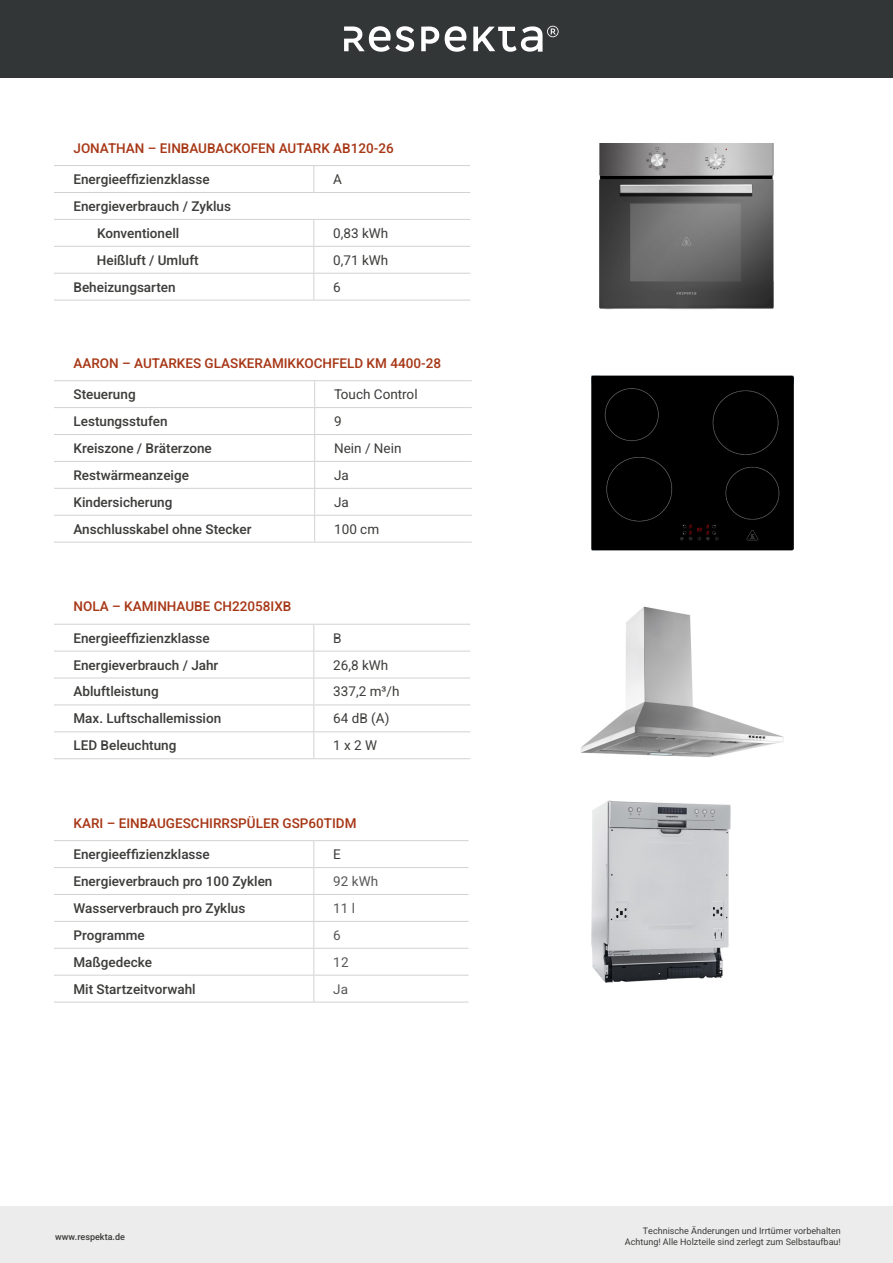
<style>
.page{position:relative;width:893px;height:1263px;background:#fff}
.page>*{position:absolute;margin:0;border:0;box-sizing:border-box;transform-origin:0 0}
.t1{font:500 13.5px "Heebo";color:#3d3d3b}
.t2{font:500 13.5px "Heebo";color:#a73817}
.t3{font:13.5px "Heebo";color:#3d3d3b}
.t4{font:13.5px "Heebo";color:#57585a}
.t5{font:9px "Heebo";color:#3d3d3b}
.t6{font:500 9px "Heebo";color:#3d3d3b}
</style>
<div class="page">
<div style="left:0;top:0;width:893px;height:78px;background:#333637"></div>
<svg style="left:344px;top:26px;width:70px;height:26px"></svg>
<svg style="left:421px;top:27px;width:18px;height:24px"></svg>
<svg style="left:445px;top:26px;width:21px;height:26px"></svg>
<svg style="left:473px;top:26px;width:86px;height:26px"></svg>
<div style="left:0;top:1207px;width:893px;height:56px;background:#ececec"></div>
<img style="left:599px;top:143px;width:175px;height:167px">
<svg style="left:313px;top:166px;width:1px;height:26px"></svg>
<hr style="left:54px;top:219px;width:260px;height:1px;background:#d1d2d4">
<hr style="left:314px;top:219px;width:156px;height:1px;background:#d1d2d4">
<hr style="left:54px;top:246px;width:260px;height:1px;background:#d1d2d4">
<hr style="left:314px;top:246px;width:156px;height:1px;background:#d1d2d4">
<svg style="left:313px;top:220px;width:1px;height:80px"></svg>
<hr style="left:54px;top:273px;width:260px;height:1px;background:#d1d2d4">
<hr style="left:314px;top:273px;width:156px;height:1px;background:#d1d2d4">
<hr style="left:54px;top:300px;width:260px;height:1px;background:#d1d2d4">
<hr style="left:314px;top:300px;width:156px;height:1px;background:#d1d2d4">
<hr style="left:54px;top:165px;width:260px;height:1px;background:#d1d2d4">
<hr style="left:314px;top:165px;width:156px;height:1px;background:#d1d2d4">
<hr style="left:54px;top:192px;width:260px;height:1px;background:#d1d2d4">
<hr style="left:314px;top:192px;width:156px;height:1px;background:#d1d2d4">
<div style="left:591px;top:375px;width:202px;height:175px;background:#000"></div>
<hr style="left:315px;top:407px;width:157px;height:1px;background:#d1d2d4">
<hr style="left:54px;top:434px;width:261px;height:1px;background:#d1d2d4">
<hr style="left:315px;top:434px;width:157px;height:1px;background:#d1d2d4">
<hr style="left:54px;top:461px;width:261px;height:1px;background:#d1d2d4">
<hr style="left:315px;top:461px;width:157px;height:1px;background:#d1d2d4">
<hr style="left:54px;top:488px;width:261px;height:1px;background:#d1d2d4">
<hr style="left:315px;top:488px;width:157px;height:1px;background:#d1d2d4">
<hr style="left:54px;top:515px;width:261px;height:1px;background:#d1d2d4">
<hr style="left:315px;top:515px;width:157px;height:1px;background:#d1d2d4">
<hr style="left:54px;top:542px;width:261px;height:1px;background:#d1d2d4">
<hr style="left:315px;top:542px;width:157px;height:1px;background:#d1d2d4">
<svg style="left:314px;top:381px;width:1px;height:161px"></svg>
<hr style="left:54px;top:380px;width:261px;height:1px;background:#d1d2d4">
<hr style="left:315px;top:380px;width:157px;height:1px;background:#d1d2d4">
<hr style="left:54px;top:407px;width:261px;height:1px;background:#d1d2d4">
<img style="left:580px;top:606px;width:204px;height:151px">
<hr style="left:314px;top:651px;width:156px;height:1px;background:#d1d2d4">
<hr style="left:54px;top:678px;width:260px;height:1px;background:#d1d2d4">
<hr style="left:314px;top:678px;width:156px;height:1px;background:#d1d2d4">
<hr style="left:54px;top:704px;width:260px;height:1px;background:#d1d2d4">
<hr style="left:314px;top:704px;width:156px;height:1px;background:#d1d2d4">
<svg style="left:313px;top:625px;width:1px;height:133px"></svg>
<hr style="left:54px;top:731px;width:260px;height:1px;background:#d1d2d4">
<hr style="left:314px;top:731px;width:156px;height:1px;background:#d1d2d4">
<hr style="left:54px;top:758px;width:260px;height:1px;background:#d1d2d4">
<hr style="left:314px;top:758px;width:156px;height:1px;background:#d1d2d4">
<hr style="left:54px;top:624px;width:260px;height:1px;background:#d1d2d4">
<hr style="left:314px;top:624px;width:156px;height:1px;background:#d1d2d4">
<hr style="left:54px;top:651px;width:260px;height:1px;background:#d1d2d4">
<img style="left:591px;top:800px;width:140px;height:183px">
<hr style="left:54px;top:894px;width:260px;height:1px;background:#d1d2d4">
<hr style="left:314px;top:894px;width:155px;height:1px;background:#d1d2d4">
<hr style="left:54px;top:921px;width:260px;height:1px;background:#d1d2d4">
<hr style="left:314px;top:921px;width:155px;height:1px;background:#d1d2d4">
<svg style="left:313px;top:841px;width:1px;height:161px"></svg>
<hr style="left:54px;top:948px;width:260px;height:1px;background:#d1d2d4">
<hr style="left:314px;top:948px;width:155px;height:1px;background:#d1d2d4">
<hr style="left:54px;top:975px;width:260px;height:1px;background:#d1d2d4">
<hr style="left:314px;top:975px;width:155px;height:1px;background:#d1d2d4">
<hr style="left:54px;top:1002px;width:260px;height:1px;background:#d1d2d4">
<hr style="left:314px;top:1002px;width:155px;height:1px;background:#d1d2d4">
<hr style="left:54px;top:840px;width:260px;height:1px;background:#d1d2d4">
<hr style="left:314px;top:840px;width:155px;height:1px;background:#d1d2d4">
<hr style="left:54px;top:867px;width:260px;height:1px;background:#d1d2d4">
<hr style="left:314px;top:867px;width:155px;height:1px;background:#d1d2d4">
<p class="t2" style="left:74px;top:139px;width:322px">JONATHAN – EINBAUBACKOFEN AUTARK AB120-26</p>
<p class="t1" style="left:74px;top:170px;width:138px">Energieeffizienzklasse</p>
<p class="t3" style="left:333px;top:170px;width:10px">A</p>
<p class="t1" style="left:74px;top:197px;width:159px">Energieverbrauch / Zyklus</p>
<p class="t1" style="left:97px;top:224px;width:84px">Konventionell</p>
<p class="t3" style="left:333px;top:224px;width:57px">0,83 kWh</p>
<p class="t1" style="left:97px;top:251px;width:103px">Heißluft / Umluft</p>
<p class="t3" style="left:333px;top:251px;width:57px">0,71 kWh</p>
<p class="t1" style="left:74px;top:277px;width:104px">Beheizungsarten</p>
<p class="t3" style="left:333px;top:277px;width:9px">6</p>
<p class="t2" style="left:74px;top:354px;width:369px">AARON – AUTARKES GLASKERAMIKKOCHFELD KM 4400-28</p>
<p class="t1" style="left:74px;top:385px;width:64px">Steuerung</p>
<p class="t3" style="left:334px;top:385px;width:85px">Touch Control</p>
<p class="t1" style="left:74px;top:412px;width:96px">Lestungsstufen</p>
<p class="t3" style="left:334px;top:412px;width:9px">9</p>
<p class="t1" style="left:74px;top:439px;width:140px">Kreiszone / Bräterzone</p>
<p class="t3" style="left:334px;top:439px;width:69px">Nein / Nein</p>
<p class="t1" style="left:74px;top:466px;width:117px">Restwärmeanzeige</p>
<p class="t3" style="left:334px;top:466px;width:16px">Ja</p>
<p class="t1" style="left:74px;top:493px;width:100px">Kindersicherung</p>
<p class="t3" style="left:334px;top:493px;width:16px">Ja</p>
<p class="t1" style="left:74px;top:519px;width:180px">Anschlusskabel ohne Stecker</p>
<p class="t3" style="left:334px;top:519px;width:47px">100 cm</p>
<p class="t2" style="left:74px;top:597px;width:219px">NOLA – KAMINHAUBE CH22058IXB</p>
<p class="t1" style="left:74px;top:628px;width:138px">Energieeffizienzklasse</p>
<p class="t3" style="left:333px;top:628px;width:10px">B</p>
<p class="t1" style="left:74px;top:655px;width:146px">Energieverbrauch / Jahr</p>
<p class="t3" style="left:333px;top:655px;width:57px">26,8 kWh</p>
<p class="t1" style="left:74px;top:682px;width:87px">Abluftleistung</p>
<p class="t3" style="left:333px;top:682px;width:68px">337,2 m³/h</p>
<p class="t1" style="left:74px;top:709px;width:149px">Max. Luftschallemission</p>
<p class="t3" style="left:333px;top:709px;width:58px">64 dB (A)</p>
<p class="t1" style="left:74px;top:736px;width:104px">LED Beleuchtung</p>
<p class="t3" style="left:333px;top:736px;width:45px">1 x 2 W</p>
<p class="t2" style="left:74px;top:814px;width:285px">KARI – EINBAUGESCHIRRSPÜLER GSP60TIDM</p>
<p class="t1" style="left:74px;top:845px;width:138px">Energieeffizienzklasse</p>
<p class="t3" style="left:333px;top:845px;width:9px">E</p>
<p class="t1" style="left:74px;top:872px;width:200px">Energieverbrauch pro 100 Zyklen</p>
<p class="t4" style="left:333px;top:872px;width:46px">92 kWh</p>
<p class="t1" style="left:74px;top:899px;width:173px">Wasserverbrauch pro Zyklus</p>
<p class="t4" style="left:333px;top:899px;width:23px">11 l</p>
<p class="t1" style="left:74px;top:925px;width:73px">Programme</p>
<p class="t4" style="left:333px;top:925px;width:9px">6</p>
<p class="t1" style="left:74px;top:952px;width:80px">Maßgedecke</p>
<p class="t4" style="left:333px;top:952px;width:17px">12</p>
<p class="t1" style="left:74px;top:979px;width:124px">Mit Startzeitvorwahl</p>
<p class="t4" style="left:333px;top:979px;width:16px">Ja</p>
<p class="t6" style="left:55px;top:1231px;width:71px">www.respekta.de</p>
<p class="t5" style="left:643px;top:1225px;width:199px">Technische Änderungen und Irrtümer vorbehalten</p>
<p class="t5" style="left:625px;top:1236px;width:217px">Achtung! Alle Holzteile sind zerlegt zum Selbstaufbau!</p>
</div>
